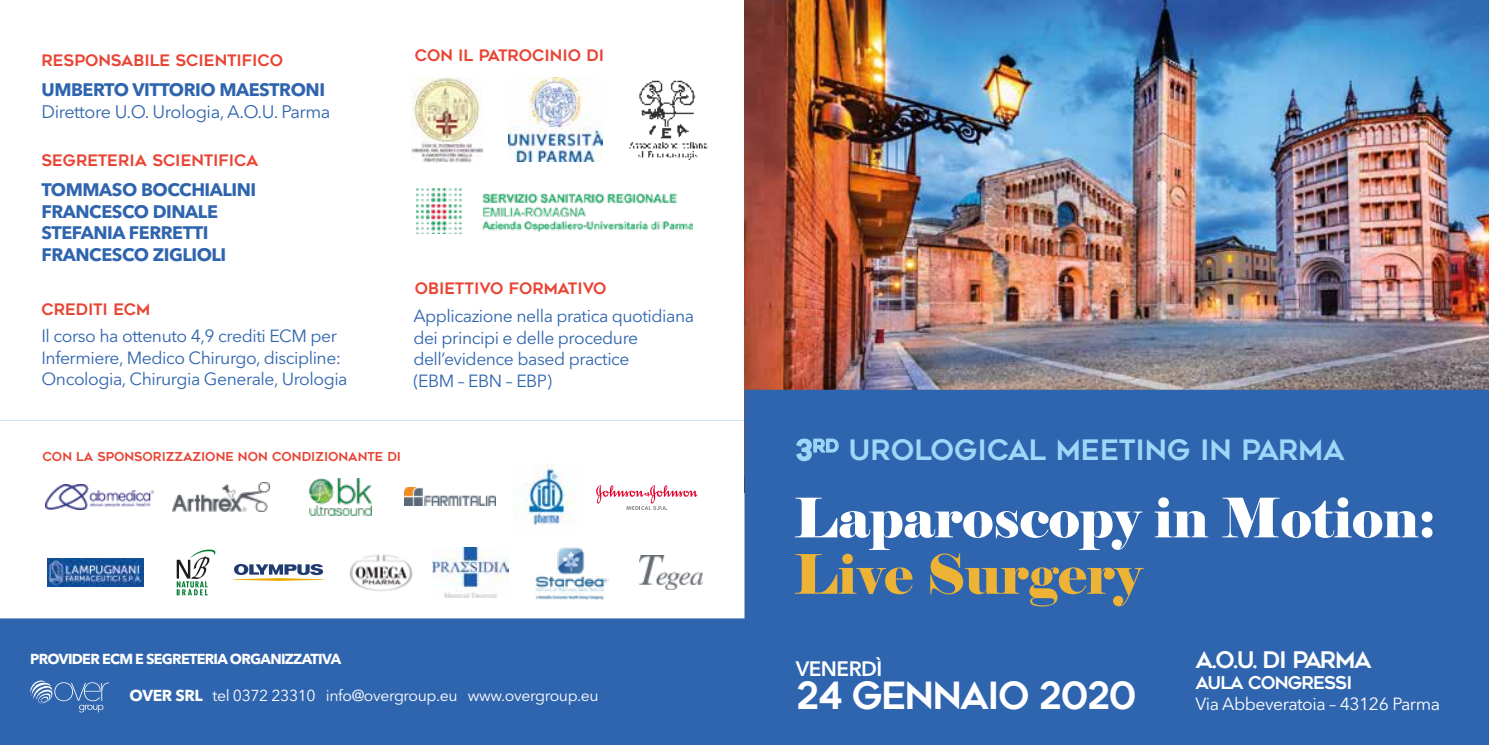
<style>
.page{position:relative;width:1489px;height:745px;background:#fff}
.page>*{position:absolute;margin:0;border:0;box-sizing:border-box;transform-origin:0 0}
.t1{font:54.43px "Elephant";color:#fff}
.t2{font:54.43px "Elephant";color:#edb337}
.t3{font:37.27px "Geometos";letter-spacing:-.05em;color:#fff}
.t4{font:28px "Geometos";color:#9ed8f8}
.t5{font:22.75px "Geometos";letter-spacing:-.065em;color:#fff}
.t6{font:600 20.65px "Avenir Next LT Pro";letter-spacing:-.025em;color:#fff}
.t7{font:700 18.03px/21.5px "Avenir Next LT Pro";letter-spacing:-.025em;color:#2f65ae}
.t8{font:18.03px "Avenir Next LT Pro";letter-spacing:-.025em;color:#2f65ae}
.t9{font:17.5px/21.5px "Avenir Next LT Pro";letter-spacing:-.025em;color:#2f65ae}
.t10{font:17.5px "Avenir Next LT Pro";letter-spacing:-.025em;color:#fff}
.t11{font:17.5px "Geometos";letter-spacing:-.05em;color:#fff}
.t12{font:15.75px "Geometos";color:#e84434}
.t13{font:15.75px "Avenir Next LT Pro";letter-spacing:-.025em;color:#fff}
.t14{font:700 14.35px "Avenir Next LT Pro";letter-spacing:-.05em;color:#fff}
.t15{font:12.25px "Geometos";color:#e84434}
.s1{font-weight:700}
</style>
<div class="page">
<div style="left:0;top:618px;width:744px;height:126px;background:#2f65ae"></div>
<svg style="left:30px;top:678px;width:79px;height:34px"></svg>
<svg style="left:0;top:420px;width:744px;height:1px"></svg>
<img style="left:172px;top:482px;width:97px;height:29px">
<img style="left:309px;top:478px;width:62px;height:36px">
<svg style="left:596px;top:485px;width:101px;height:24px"></svg>
<img style="left:640px;top:555px;width:63px;height:33px">
<img style="left:535px;top:547px;width:74px;height:53px">
<img style="left:629px;top:80px;width:79px;height:79px">
<img style="left:509px;top:77px;width:93px;height:84px">
<img style="left:416px;top:188px;width:276px;height:46px">
<img style="left:744px;top:0;width:744px;height:389px">
<div style="left:744px;top:389px;width:744px;height:355px;background:#2f65ae"></div>
<svg style="left:795px;top:437px;width:44px;height:24px"></svg>
<img style="left:412px;top:77px;width:71px;height:86px">
<img style="left:45px;top:484px;width:109px;height:25px">
<img style="left:513px;top:463px;width:61px;height:62px">
<img style="left:48px;top:558px;width:96px;height:28px">
<img style="left:433px;top:547px;width:75px;height:50px">
<svg style="left:234px;top:564px;width:89px;height:16px"></svg>
<svg style="left:177px;top:549px;width:38px;height:46px"></svg>
<img style="left:349px;top:554px;width:64px;height:37px">
<img style="left:404px;top:487px;width:92px;height:18px">
<p class="t12" style="left:41px;top:52px;width:243px">RESPONSABILE SCIENTIFICO</p>
<p class="t7" style="left:41px;top:79px;width:285px">UMBERTO VITTORIO MAESTRONI</p>
<p class="t8" style="left:41px;top:101px;width:290px">Direttore U.O. Urologia, A.O.U. Parma</p>
<p class="t12" style="left:41px;top:151px;width:218px">SEGRETERIA SCIENTIFICA</p>
<p class="t7" style="left:41px;top:179px;width:216px">TOMMASO BOCCHIALINI<br>FRANCESCO DINALE<br>STEFANIA FERRETTI<br>FRANCESCO ZIGLIOLI</p>
<p class="t12" style="left:41px;top:300px;width:110px">CREDITI ECM</p>
<p class="t9" style="left:41px;top:325px;width:307px">Il corso ha ottenuto 4,9 crediti ECM per<br>Infermiere, Medico Chirurgo, discipline:<br>Oncologia, Chirurgia Generale, Urologia</p>
<p class="t12" style="left:415px;top:47px;width:191px">CON IL PATROCINIO DI</p>
<p class="t12" style="left:415px;top:279px;width:193px">OBIETTIVO FORMATIVO</p>
<p class="t9" style="left:413px;top:305px;width:282px">Applicazione nella pratica quotidiana dei principi e delle procedure dell’evidence based practice<br>(EBM – EBN – EBP)</p>
<p class="t15" style="left:42px;top:450px;width:360px">CON LA SPONSORIZZAZIONE NON CONDIZIONANTE DI</p>
<p class="t14" style="left:30px;top:650px;width:312px">PROVIDER ECM E SEGRETERIA ORGANIZZATIVA</p>
<p class="t13" style="left:130px;top:685px;width:470px"><span class="s1">OVER SRL</span> tel 0372 23310 info@overgroup.eu www.overgroup.eu</p>
<h3 class="t4" style="left:795px;top:434px;width:550px">3<sup>RD</sup> UROLOGICAL MEETING IN PARMA</h3>
<h1 class="t1" style="left:793px;top:483px;width:643px">Laparoscopy in Motion:</h1>
<h1 class="t2" style="left:793px;top:540px;width:350px">Live Surgery</h1>
<p class="t6" style="left:795px;top:655px;width:88px">VENERDÌ</p>
<h2 class="t3" style="left:795px;top:674px;width:342px">24 GENNAIO 2020</h2>
<h3 class="t5" style="left:1195px;top:646px;width:178px">A.O.U. DI PARMA</h3>
<p class="t11" style="left:1195px;top:672px;width:158px">AULA CONGRESSI</p>
<p class="t10" style="left:1195px;top:693px;width:246px">Via Abbeveratoia – 43126 Parma</p>
</div>
